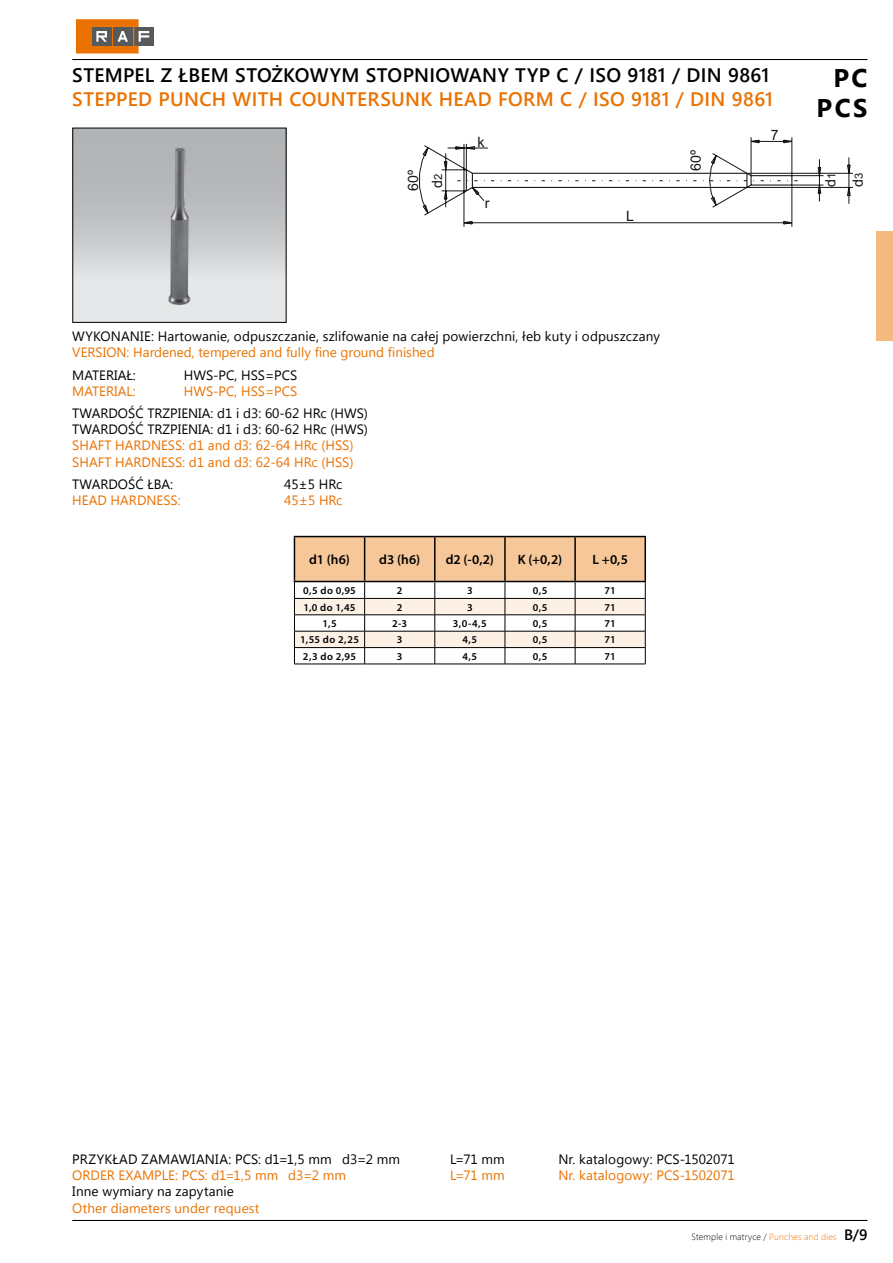
<style>
.page{position:relative;width:893px;height:1263px;background:#fff}
.page>*{position:absolute;margin:0;border:0;box-sizing:border-box;transform-origin:0 0}
.t1{font:700 25.5px/30.6px "Segoe UI";color:#000;text-align:right}
.t2{font:600 19.5px "Segoe UI";letter-spacing:.015em;color:#000}
.t3{font:600 19.5px "Segoe UI";letter-spacing:.015em;color:#ea7200}
.t4{font:14.25px/27.5px "Arial";color:#121617}
.t5{font:13.5px/16.2px "Segoe UI";letter-spacing:.005em;color:#000}
.t6{font:13.5px/16.2px "Segoe UI";color:#ea7200}
.t7{font:600 13.5px "Myriad Pro";letter-spacing:-.005em;color:#000}
.t8{font:600 10.5px "Myriad Pro";letter-spacing:.03em;color:#000}
.t9{font:300 9px "Segoe UI";letter-spacing:.02em;color:#000}
.s1{font-size:11.25px}
.s2{color:#ea7200}
.s3{font-weight:600;font-size:15px}
</style>
<div class="page">
<hr style="left:72px;top:1220px;width:795px;height:1px;background:#000">
<hr style="left:72px;top:59px;width:795px;height:1px;background:#000">
<div style="left:876px;top:231px;width:17px;height:110px;background:#f4b980"></div>
<div style="left:134px;top:27px;width:19px;height:19px;background:#58595b"></div>
<svg style="left:76px;top:19px;width:73px;height:34px"></svg>
<div style="left:73px;top:128px;width:213px;height:194px;background:linear-gradient(to bottom,#a5a8aa,#ebecec)"></div>
<img style="left:152px;top:145px;width:55px;height:164px">
<div style="left:72px;top:128px;width:215px;height:195px;border:1px solid #000"></div>
<svg style="left:294px;top:536px;width:352px;height:128px"></svg>
<hr style="left:294px;top:664px;width:71px;height:1px;background:#000">
<hr style="left:365px;top:664px;width:70px;height:1px;background:#000">
<hr style="left:435px;top:664px;width:70px;height:1px;background:#000">
<hr style="left:505px;top:664px;width:70px;height:1px;background:#000">
<hr style="left:575px;top:664px;width:70px;height:1px;background:#000">
<svg style="left:419px;top:137px;width:434px;height:90px"></svg>
<h2 class="t2" style="left:72px;top:60px;width:699px">STEMPEL Z ŁBEM STOŻKOWYM STOPNIOWANY TYP C / ISO 9181 / DIN 9861</h2>
<h2 class="t3" style="left:72px;top:83px;width:702px">STEPPED PUNCH WITH COUNTERSUNK HEAD FORM C / ISO 9181 / DIN 9861</h2>
<p class="t4" style="left:399px;top:191px;width:23px;rotate:-90deg">60º</p>
<p class="t4" style="left:423px;top:188px;width:16px;rotate:-90deg">d<span class="s1">2</span></p>
<p class="t4" style="left:478px;top:128px;width:9px">k</p>
<p class="t4" style="left:485px;top:189px;width:6px">r</p>
<p class="t4" style="left:626px;top:202px;width:9px">L</p>
<p class="t4" style="left:682px;top:171px;width:23px;rotate:-90deg">60º</p>
<p class="t4" style="left:771px;top:121px;width:9px">7</p>
<h1 class="t1" style="left:816px;top:61px;width:53px">PC<br>PCS</h1>
<p class="t4" style="left:817px;top:187px;width:16px;rotate:-90deg">d<span class="s1">1 </span>d<span class="s1">3</span></p>
<p class="t5" style="left:72px;top:328px;width:589px">WYKONANIE: Hartowanie, odpuszczanie, szlifowanie na całej powierzchni, łeb kuty i odpuszczany</p>
<p class="t6" style="left:72px;top:344px;width:364px">VERSION: Hardened, tempered and fully fine ground finished</p>
<p class="t5" style="left:72px;top:366px;width:65px">MATERIAŁ:</p>
<p class="t5" style="left:184px;top:366px;width:115px">HWS-PC, HSS=PCS</p>
<p class="t6" style="left:72px;top:382px;width:65px">MATERIAL:</p>
<p class="t6" style="left:184px;top:382px;width:115px">HWS-PC, HSS=PCS</p>
<p class="t5" style="left:72px;top:404px;width:297px">TWARDOŚĆ TRZPIENIA: d1 i d3: 60-62 HRc (HWS)<br>TWARDOŚĆ TRZPIENIA: d1 i d3: 60-62 HRc (HWS)</p>
<p class="t6" style="left:72px;top:437px;width:283px">SHAFT HARDNESS: d1 and d3: 62-64 HRc (HSS)<br>SHAFT HARDNESS: d1 and d3: 62-64 HRc (HSS)</p>
<p class="t5" style="left:72px;top:475px;width:102px">TWARDOŚĆ ŁBA:</p>
<p class="t5" style="left:284px;top:475px;width:60px">45±5 HRc</p>
<p class="t6" style="left:72px;top:491px;width:110px">HEAD HARDNESS:</p>
<p class="t6" style="left:284px;top:491px;width:60px">45±5 HRc</p>
<p class="t7" style="left:309px;top:551px;width:42px">d1 (h6)</p>
<p class="t7" style="left:379px;top:551px;width:42px">d3 (h6)</p>
<p class="t7" style="left:446px;top:551px;width:50px">d2 (-0,2)</p>
<p class="t7" style="left:518px;top:551px;width:46px">K (+0,2)</p>
<p class="t7" style="left:592px;top:551px;width:37px">L +0,5</p>
<p class="t8" style="left:303px;top:584px;width:54px">0,5 do 0,95</p>
<p class="t8" style="left:397px;top:584px;width:7px">2</p>
<p class="t8" style="left:467px;top:584px;width:7px">3</p>
<p class="t8" style="left:533px;top:584px;width:16px">0,5</p>
<p class="t8" style="left:604px;top:584px;width:13px">71</p>
<p class="t8" style="left:303px;top:600px;width:54px">1,0 do 1,45</p>
<p class="t8" style="left:397px;top:600px;width:7px">2</p>
<p class="t8" style="left:467px;top:600px;width:7px">3</p>
<p class="t8" style="left:533px;top:600px;width:16px">0,5</p>
<p class="t8" style="left:604px;top:600px;width:13px">71</p>
<p class="t8" style="left:322px;top:617px;width:16px">1,5</p>
<p class="t8" style="left:392px;top:617px;width:16px">2-3</p>
<p class="t8" style="left:453px;top:617px;width:35px">3,0-4,5</p>
<p class="t8" style="left:533px;top:617px;width:16px">0,5</p>
<p class="t8" style="left:604px;top:617px;width:13px">71</p>
<p class="t8" style="left:300px;top:633px;width:60px">1,55 do 2,25</p>
<p class="t8" style="left:397px;top:633px;width:7px">3</p>
<p class="t8" style="left:462px;top:633px;width:16px">4,5</p>
<p class="t8" style="left:533px;top:633px;width:16px">0,5</p>
<p class="t8" style="left:604px;top:633px;width:13px">71</p>
<p class="t8" style="left:303px;top:649px;width:55px">2,3 do 2,95</p>
<p class="t8" style="left:397px;top:649px;width:7px">3</p>
<p class="t8" style="left:462px;top:649px;width:16px">4,5</p>
<p class="t8" style="left:533px;top:649px;width:16px">0,5</p>
<p class="t8" style="left:604px;top:649px;width:13px">71</p>
<p class="t5" style="left:72px;top:1150px;width:329px">PRZYKŁAD ZAMAWIANIA: PCS: d1=1,5 mm d3=2 mm</p>
<p class="t5" style="left:450px;top:1150px;width:56px">L=71 mm</p>
<p class="t5" style="left:558px;top:1150px;width:178px">Nr. katalogowy: PCS-1502071</p>
<p class="t6" style="left:72px;top:1167px;width:275px">ORDER EXAMPLE: PCS: d1=1,5 mm d3=2 mm</p>
<p class="t6" style="left:450px;top:1167px;width:56px">L=71 mm</p>
<p class="t6" style="left:558px;top:1167px;width:178px">Nr. katalogowy: PCS-1502071</p>
<p class="t5" style="left:72px;top:1183px;width:163px">Inne wymiary na zapytanie</p>
<p class="t6" style="left:72px;top:1199px;width:189px">Other diameters under request</p>
<p class="t9" style="left:692px;top:1230px;width:177px">Stemple i matryce / <span class="s2">Punches and dies</span> <span class="s3">B/9</span></p>
</div>
